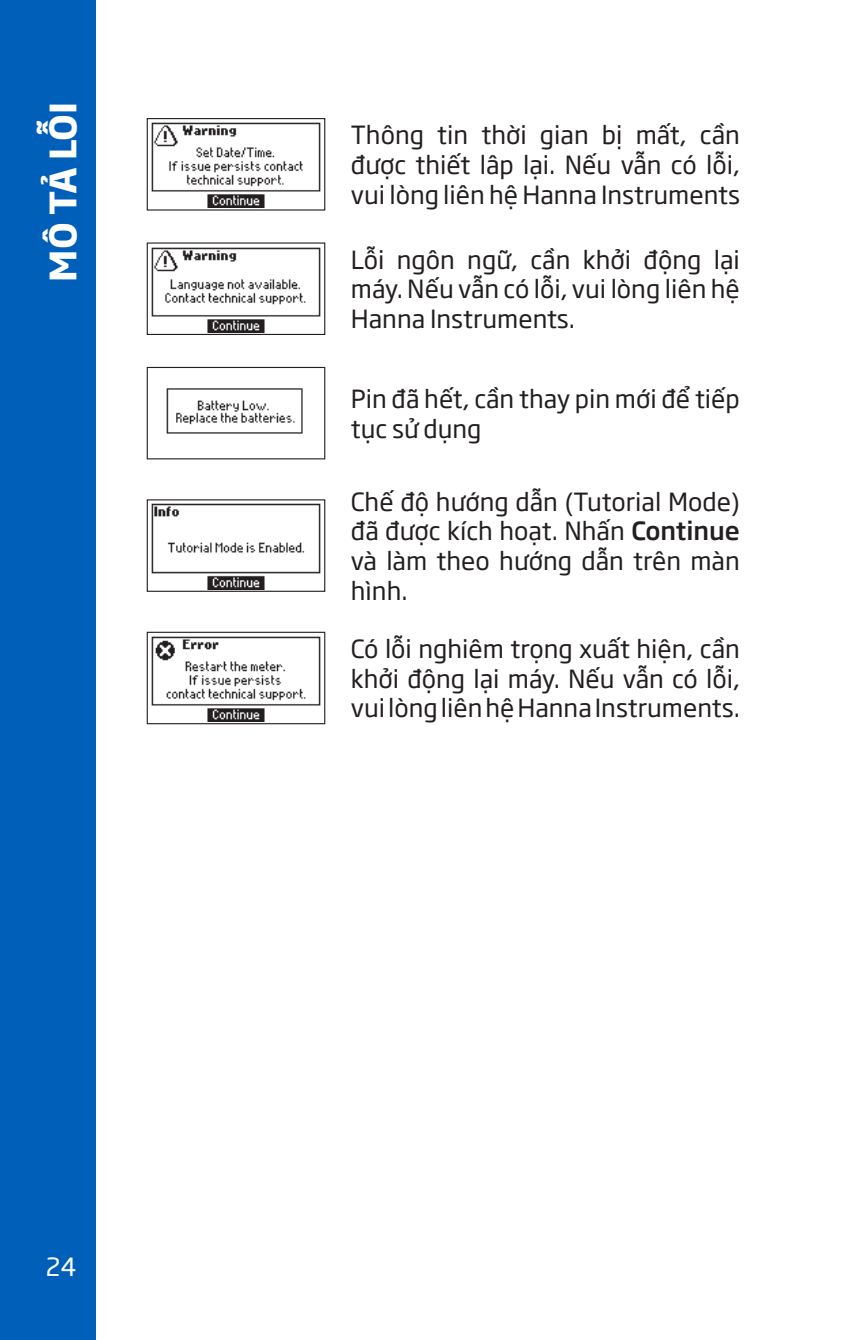
<style>
.page{position:relative;width:842px;height:1340px;background:#fff}
.page>*{position:absolute;margin:0;border:0;box-sizing:border-box;transform-origin:0 0}
.t1{font:700 36px "SVN Soho Gothic";letter-spacing:-.02em;color:#fff}
.Titles_left{font:24.75px/29.7px "SVN Soho Gothic";color:#231f20;text-align:justify}
.t2{font:24.75px "SVN Soho Gothic";color:#fff}
.s1{font-weight:500}
</style>
<div class="page">
<div style="left:0;top:0;width:96px;height:1339px;background:#005fb9"></div>
<img style="left:151px;top:122px;width:170px;height:86px">
<div style="left:147px;top:118px;width:178px;height:92px;border:1px solid #231f20"></div>
<img style="left:151px;top:247px;width:170px;height:85px">
<div style="left:147px;top:242px;width:178px;height:93px;border:1px solid #231f20"></div>
<img style="left:166px;top:388px;width:137px;height:46px">
<div style="left:147px;top:367px;width:178px;height:92px;border:1px solid #231f20"></div>
<img style="left:151px;top:503px;width:170px;height:86px">
<div style="left:147px;top:499px;width:178px;height:93px;border:1px solid #231f20"></div>
<img style="left:151px;top:636px;width:170px;height:85px">
<div style="left:147px;top:631px;width:178px;height:93px;border:1px solid #231f20"></div>
<h1 class="t1" style="left:35px;top:282px;width:181px;rotate:-90deg">MÔ TẢ LỖI</h1>
<p class="t2" style="left:46px;top:1247px;width:32px">24</p>
<p class="Titles_left" style="left:351px;top:119px;width:391px">Thông tin thời gian bị mất, cần được thiết lâp lại. Nếu vẫn có lỗi, vui lòng liên hệ Hanna Instruments</p>
<p class="Titles_left" style="left:351px;top:243px;width:391px">Lỗi ngôn ngữ, cần khởi động lại máy. Nếu vẫn có lỗi, vui lòng liên hệ Hanna Instruments.</p>
<p class="Titles_left" style="left:351px;top:382px;width:391px">Pin đã hết, cần thay pin mới để tiếp tục sử dụng</p>
<p class="Titles_left" style="left:351px;top:485px;width:391px">Chế độ hướng dẫn (Tutorial Mode) đã được kích hoạt. Nhấn <span class="s1">Continue </span>và làm theo hướng dẫn trên màn hình.</p>
<p class="Titles_left" style="left:351px;top:632px;width:391px">Có lỗi nghiêm trọng xuất hiện, cần khởi động lại máy. Nếu vẫn có lỗi, vui lòng liên hệ Hanna Instruments.</p>
</div>
